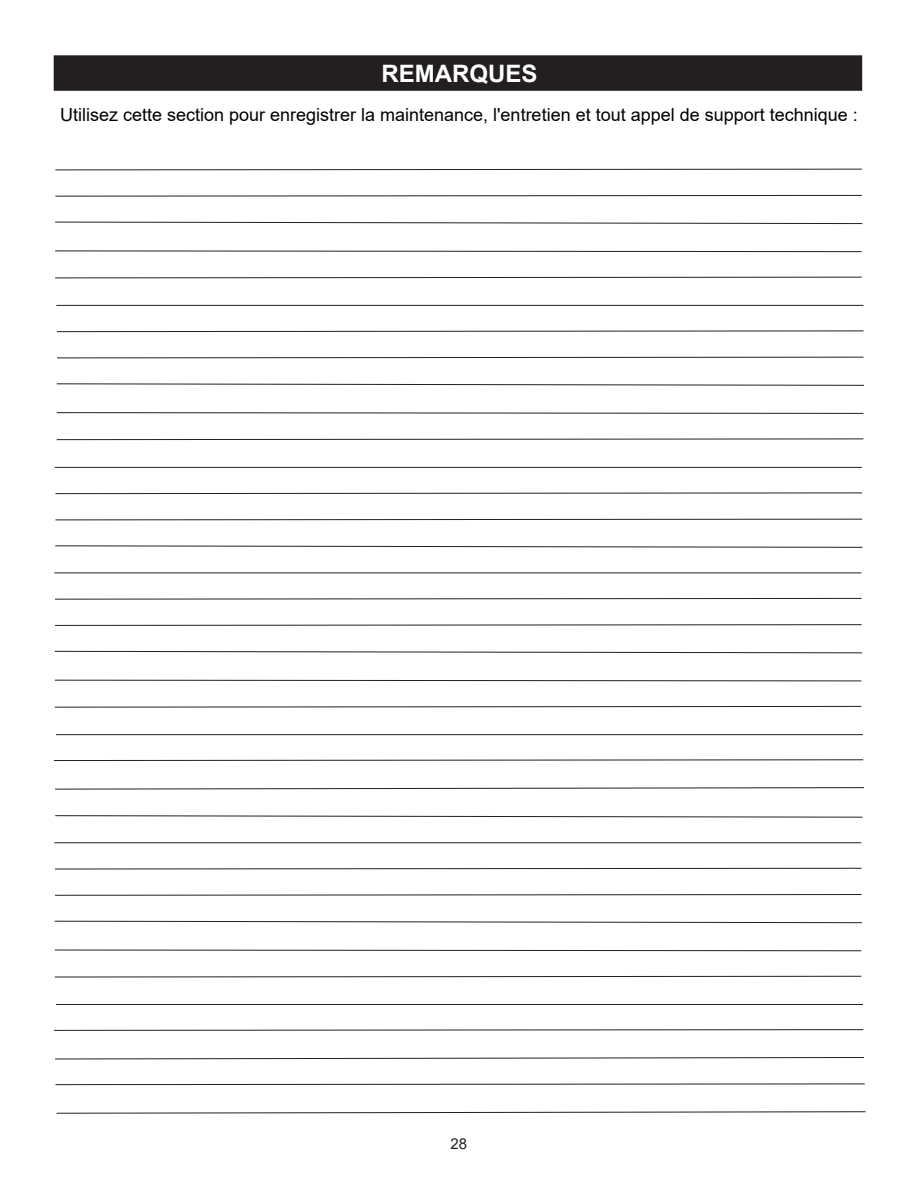
<style>
.page{position:relative;width:918px;height:1188px;background:#fff}
.page>*{position:absolute;margin:0;border:0;box-sizing:border-box;transform-origin:0 0}
.t1{font:700 24px "Arial";color:#fff}
.t2{font:18px "Arial";color:#000}
.t3{font:15px "Arial";color:#231f20}
</style>
<div class="page">
<div style="left:54px;top:56px;width:807px;height:34px;background:#231f20"></div>
<div style="left:54px;top:55px;width:808px;height:36px;border:2px solid #231f20"></div>
<svg style="left:55px;top:168px;width:807px;height:3px"></svg>
<svg style="left:55px;top:195px;width:807px;height:2px;background:#908e8f"></svg>
<svg style="left:55px;top:221px;width:808px;height:3px"></svg>
<svg style="left:55px;top:250px;width:807px;height:2px;background:#918f90"></svg>
<svg style="left:55px;top:276px;width:807px;height:3px"></svg>
<hr style="left:56px;top:305px;width:807px;height:1px;background:#231f20">
<svg style="left:57px;top:330px;width:807px;height:2px;background:#918f90"></svg>
<svg style="left:57px;top:356px;width:807px;height:3px"></svg>
<svg style="left:56px;top:383px;width:808px;height:3px"></svg>
<svg style="left:56px;top:412px;width:808px;height:2px;background:#908e8e"></svg>
<svg style="left:56px;top:438px;width:808px;height:2px;background:#918f90"></svg>
<hr style="left:55px;top:467px;width:807px;height:1px;background:#231f20">
<svg style="left:55px;top:492px;width:807px;height:2px;background:#918f90"></svg>
<svg style="left:55px;top:518px;width:807px;height:3px"></svg>
<svg style="left:55px;top:545px;width:808px;height:3px"></svg>
<hr style="left:54px;top:573px;width:807px;height:1px;background:#231f20">
<svg style="left:55px;top:598px;width:807px;height:2px;background:#908e8f"></svg>
<svg style="left:55px;top:624px;width:807px;height:2px;background:#908e8e"></svg>
<svg style="left:54px;top:651px;width:808px;height:3px"></svg>
<svg style="left:54px;top:679px;width:808px;height:3px"></svg>
<svg style="left:54px;top:706px;width:808px;height:2px;background:#908e8f"></svg>
<hr style="left:56px;top:734px;width:807px;height:1px;background:#231f20">
<svg style="left:54px;top:759px;width:810px;height:2px;background:#908e8e"></svg>
<svg style="left:55px;top:787px;width:809px;height:3px"></svg>
<svg style="left:55px;top:815px;width:808px;height:3px"></svg>
<hr style="left:54px;top:842px;width:807px;height:1px;background:#231f20">
<svg style="left:55px;top:868px;width:807px;height:2px"></svg>
<svg style="left:55px;top:894px;width:807px;height:2px;background:#908e8e"></svg>
<svg style="left:54px;top:920px;width:808px;height:3px"></svg>
<svg style="left:54px;top:949px;width:808px;height:3px"></svg>
<svg style="left:54px;top:976px;width:808px;height:2px"></svg>
<hr style="left:56px;top:1004px;width:807px;height:1px;background:#231f20">
<svg style="left:54px;top:1029px;width:810px;height:2px;background:#908e8e"></svg>
<svg style="left:55px;top:1057px;width:809px;height:3px"></svg>
<svg style="left:55px;top:1083px;width:810px;height:2px;background:#918f90"></svg>
<svg style="left:56px;top:1111px;width:810px;height:3px"></svg>
<h1 class="t1" style="left:381px;top:57px;width:157px">REMARQUES</h1>
<p class="t2" style="left:60px;top:102px;width:799px">Utilisez cette section pour enregistrer la maintenance, l'entretien et tout appel de support technique :</p>
<p class="t3" style="left:451px;top:1133px;width:18px">28</p>
</div>
